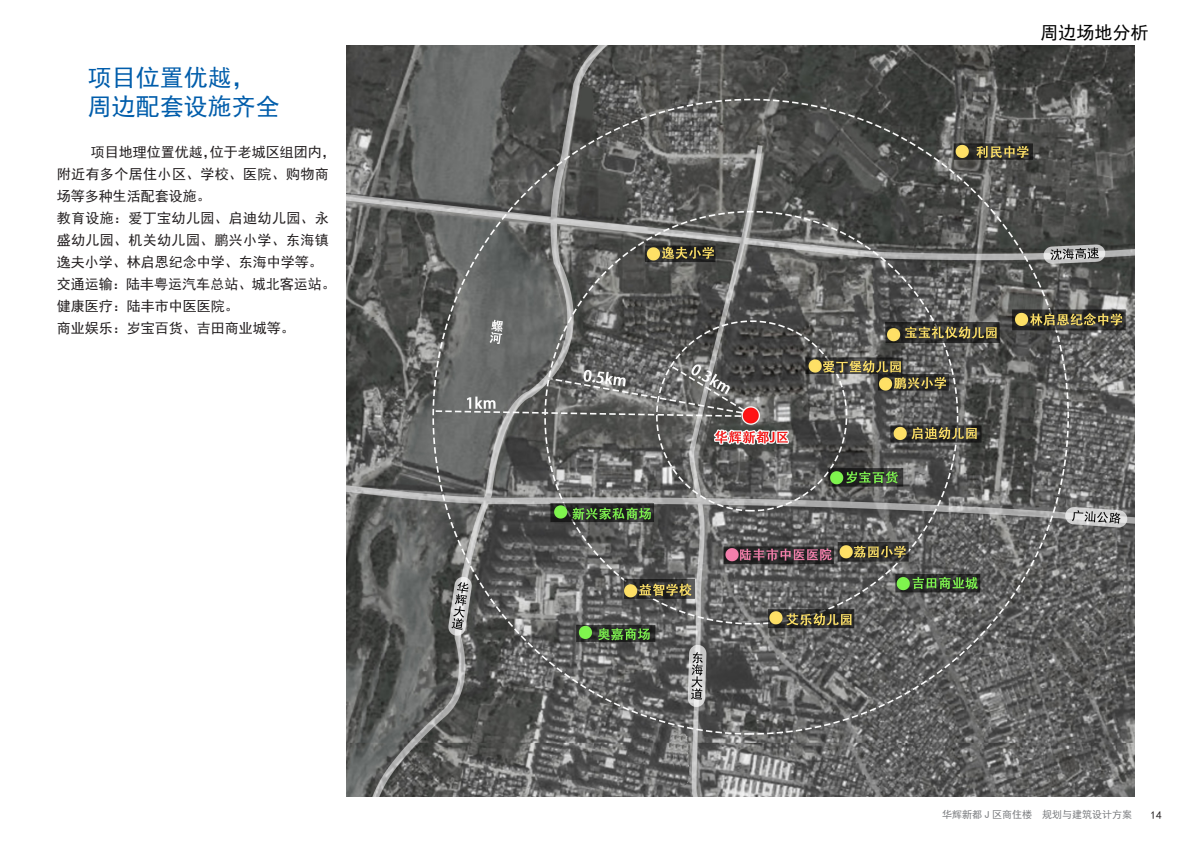
<style>
.page{position:relative;width:1191px;height:842px;background:#fff}
.page>*{position:absolute;margin:0;border:0;box-sizing:border-box;transform-origin:0 0}
.t1{font:24px "Sim Hei";color:#015dab}
.扉页中文{font:18px "Sim Hei";color:#000}
.t2{font:14px/22px "Sim Hei";color:#231f20}
.t3{font:11px "Sim Hei";color:#231f20}
.t4{font:10px "Sim Hei";color:#7a7c7f}
</style>
<div class="page">
<img style="left:346px;top:45px;width:788px;height:752px">
<p class="t1" style="left:88px;top:66px;width:169px">项目位置优越，</p>
<p class="t1" style="left:88px;top:94px;width:193px">周边配套设施齐全</p>
<p class="t2" style="left:57px;top:141px;width:281px;text-indent:34px">项目地理位置优越，位于老城区组团内，附近有多个居住小区、学校、医院、购物商场等多种生活配套设施。</p>
<p class="t2" style="left:57px;top:207px;width:274px;text-align:justify">教育设施：爱丁宝幼儿园、启迪幼儿园、永盛幼儿园、机关幼儿园、鹏兴小学、东海镇逸夫小学、林启恩纪念中学、东海中学等。</p>
<p class="t2" style="left:57px;top:273px;width:281px">交通运输：陆丰粤运汽车总站、城北客运站。</p>
<p class="t2" style="left:57px;top:295px;width:183px">健康医疗：陆丰市中医医院。</p>
<p class="t2" style="left:57px;top:317px;width:239px">商业娱乐：岁宝百货、吉田商业城等。</p>
<p class="扉页中文" style="left:1040px;top:23px;width:109px">周边场地分析</p>
<p class="t4" style="left:942px;top:810px;width:191px">华辉新都 J 区商住楼 规划与建筑设计方案</p>
<p class="t3" style="left:1150px;top:809px;width:12px">14</p>
</div>
